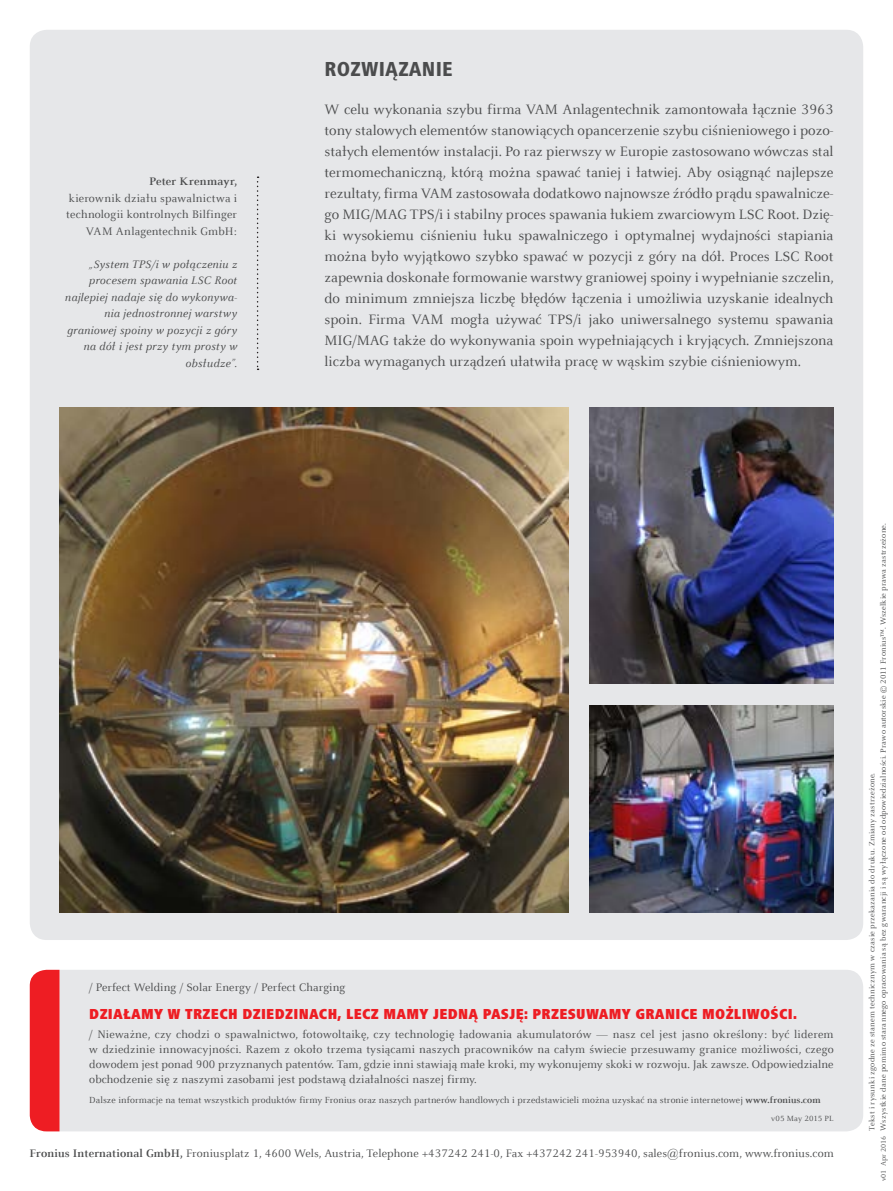
<style>
.page{position:relative;width:893px;height:1191px;background:#fff}
.page>*{position:absolute;margin:0;border:0;box-sizing:border-box;transform-origin:0 0}
.t1{font:800 condensed 21px "Frutiger Next LTW1 G";letter-spacing:.01em;color:#4b4c4d}
.t2{font:15px/21px "Celeste Offc Pro";color:#4b4c4d;text-align:justify}
.t3{font:900 condensed 15px "Frutiger Next LTW1 G";letter-spacing:.02em;color:#ee1d23}
.t4{font:12px/15px "Celeste Offc Pro";letter-spacing:.01em;color:#4b4c4d;text-align:justify}
.t5{font:italic 12px/16.5px "Celeste Offc Pro";letter-spacing:.02em;color:#4b4c4d;text-align:right}
.t6{font:700 12px "Celeste Offc Pro";letter-spacing:.01em;color:#4b4c4d}
.t7{font:9.75px "Celeste Offc Pro";letter-spacing:.01em;color:#4b4c4d}
.t8{font:8.25px/11.2px "Celeste Offc Pro";letter-spacing:.025em;color:#4b4c4d}
.t9{font:7.5px "Celeste Offc Pro";color:#4b4c4d}
.s1{font-weight:700}
</style>
<div class="page">
<div style="left:60px;top:970px;width:803px;height:161px;background:#e6e7e9"></div>
<div style="left:30px;top:969px;width:30px;height:162px;background:#ee1d23"></div>
<div style="left:30px;top:30px;width:833px;height:910px;background:#e6e7e9;border-radius:17px"></div>
<svg style="left:257px;top:176px;width:2px;height:194px"></svg>
<img style="left:590px;top:407px;width:243px;height:277px">
<img style="left:60px;top:407px;width:508px;height:505px">
<img style="left:590px;top:705px;width:243px;height:207px">
<p class="t6" style="left:149px;top:174px;width:90px">Peter Krenmayr,</p>
<p class="t4" style="left:66px;top:190px;width:172px;line-height:16.5px;text-align:right">kierownik działu spawalnictwa i technologii kontrolnych Bilfinger<br>VAM Anlagentechnik GmbH:</p>
<p class="t5" style="left:65px;top:255px;width:174px">„System TPS/i w połączeniu z procesem spawania LSC Root najlepiej nadaje się do wykonywa&shy;nia jednostronnej warstwy graniowej spoiny w pozycji z góry na dół i jest przy tym prosty w obsłudze”.</p>
<h1 class="t1" style="left:325px;top:57px;width:130px">ROZWIĄZANIE</h1>
<p class="t2" style="left:325px;top:98px;width:511px">W celu wykonania szybu firma VAM Anlagentechnik zamontowała łącznie 3963 tony stalowych elementów stanowiących opancerzenie szybu ciśnieniowego i pozo&shy;stałych elementów instalacji. Po raz pierwszy w Europie zastosowano wówczas stal termomechaniczną, którą można spawać taniej i łatwiej. Aby osiągnąć najlepsze rezultaty, firma VAM zastosowała dodatkowo najnowsze źródło prądu spawalnicze&shy;go MIG/MAG TPS/i i stabilny proces spawania łukiem zwarciowym LSC Root. Dzię&shy;ki wysokiemu ciśnieniu łuku spawalniczego i optymalnej wydajności stapiania można było wyjątkowo szybko spawać w pozycji z góry na dół. Proces LSC Root zapewnia doskonałe formowanie warstwy graniowej spoiny i wypełnianie szczelin, do minimum zmniejsza liczbę błędów łączenia i umożliwia uzyskanie idealnych spoin. Firma VAM mogła używać TPS/i jako uniwersalnego systemu spawania MIG/MAG także do wykonywania spoin wypełniających i kryjących. Zmniejszona liczba wymaganych urządzeń ułatwiła pracę w wąskim szybie ciśnieniowym.</p>
<p class="t4" style="left:89px;top:979px;width:258px">/ Perfect Welding / Solar Energy / Perfect Charging</p>
<p class="t3" style="left:89px;top:1005px;width:709px">DZIAŁAMY W TRZECH DZIEDZINACH, LECZ MAMY JEDNĄ PASJĘ: PRZESUWAMY GRANICE MOŻLIWOŚCI.</p>
<p class="t4" style="left:89px;top:1026px;width:746px">/ Nieważne, czy chodzi o spawalnictwo, fotowoltaikę, czy technologię ładowania akumulatorów — nasz cel jest jasno określony: być liderem w dziedzinie innowacyjności. Razem z około trzema tysiącami naszych pracowników na całym świecie przesuwamy granice możliwości, czego dowodem jest ponad 900 przyznanych patentów. Tam, gdzie inni stawiają małe kroki, my wykonujemy skoki w rozwoju. Jak zawsze. Odpowiedzialne obchodzenie się z naszymi zasobami jest podstawą działalności naszej firmy.</p>
<p class="t7" style="left:89px;top:1094px;width:733px">Dalsze informacje na temat wszystkich produktów firmy Fronius oraz naszych partnerów handlowych i przedstawicieli można uzyskać na stronie internetowej <span class="s1">www.fronius.com</span></p>
<p class="t8" style="left:771px;top:1112px;width:64px">v05 May 2015 PL</p>
<p class="t4" style="left:30px;top:1145px;width:806px"><span class="s1">Fronius International GmbH,</span> Froniusplatz 1, 4600 Wels, Austria, Telephone +437242 241-0, Fax +437242 241-953940, sales@fronius.com, www.fronius.com</p>
<p class="t8" style="left:866px;top:1130px;width:609px;rotate:-90deg">Tekst i rysunki zgodne ze stanem technicznym w czasie przekazania do druku. Zmiany zastrzeżone.<br>Wszystkie dane pomimo starannego opracowania są bez gwarancji i są wyłączone od odpowiedzialności. Prawo autorskie © 2011 Fronius™. Wszelkie prawa zastrzeżone.</p>
<p class="t9" style="left:879px;top:1181px;width:47px;rotate:-90deg">v01 Apr 2016</p>
</div>
